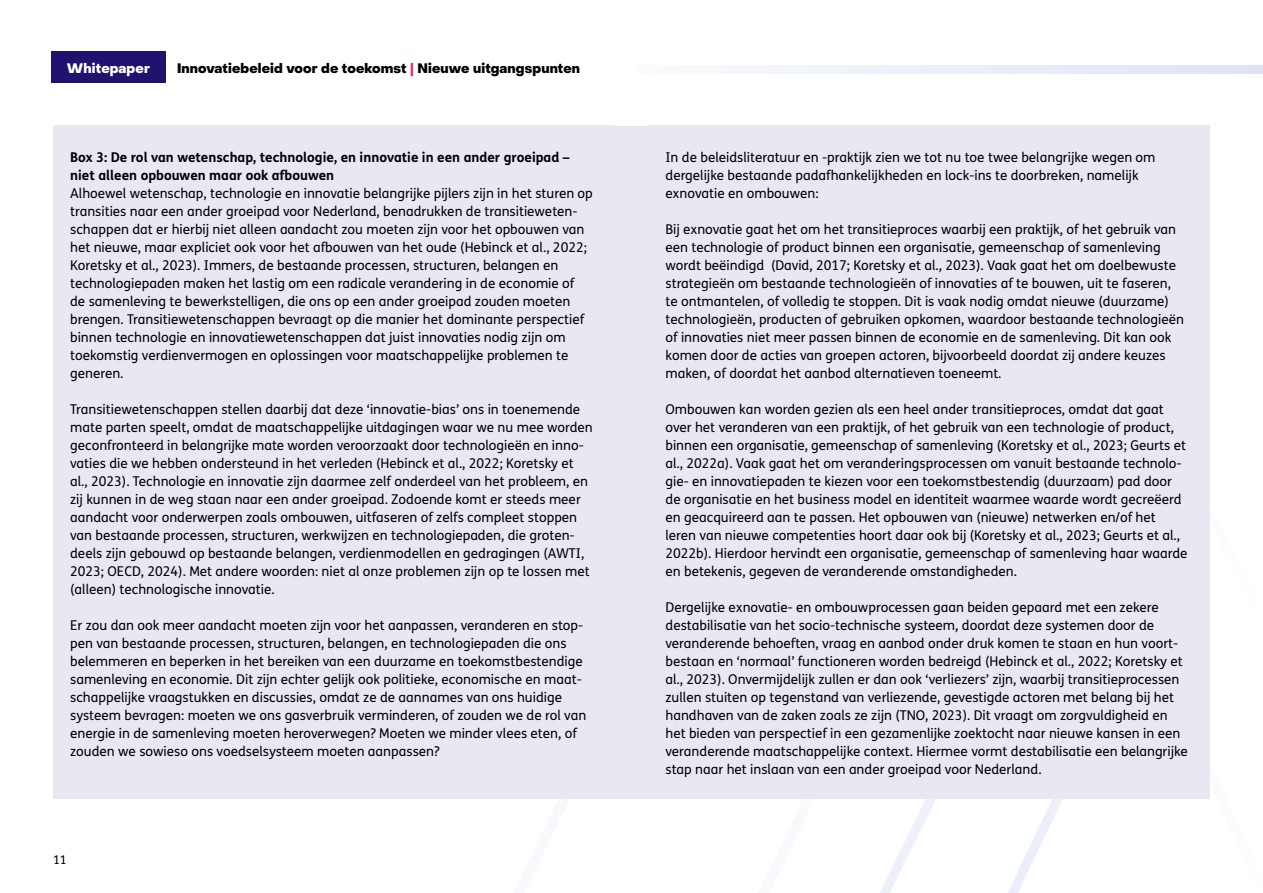
<style>
.page{position:relative;width:1263px;height:893px;background:#fff}
.page>*{position:absolute;margin:0;border:0;box-sizing:border-box;transform-origin:0 0}
.P_Kadertekst{font:13.5px/18px "FS Me Pro";color:#000}
.H2_Kaderkop{font:700 13.5px/18px "FS Me Pro";color:#000}
.TAG{font:800 13.5px "PP Object Sans";letter-spacing:.01em;color:#000}
.t1{font:800 13.5px "PP Object Sans";letter-spacing:.01em;color:#fff}
.t2{font:12px "FS Me Pro";color:#000}
.s1{color:#ee2368}
</style>
<div class="page">
<svg style="left:747px;top:66px;width:516px;height:8px"></svg>
<svg style="left:880px;top:799px;width:56px;height:94px"></svg>
<svg style="left:1008px;top:799px;width:55px;height:94px"></svg>
<div style="left:51px;top:51px;width:115px;height:31px;background:#1f1370"></div>
<div style="left:53px;top:126px;width:1157px;height:673px;background:#e9e7f1"></div>
<div style="left:648px;top:125px;width:562px;height:98px;background:#e9e7f1"></div>
<p class="t1" style="left:67px;top:60px;width:84px">Whitepaper</p>
<p class="TAG" style="left:177px;top:60px;width:405px">Innovatiebeleid voor de toekomst <span class="s1">|</span> Nieuwe uitgangspunten</p>
<h2 class="H2_Kaderkop" style="left:70px;top:148px;width:501px">Box 3: De rol van wetenschap, technologie, en innovatie in een ander groeipad – niet alleen opbouwen maar ook afbouwen</h2>
<p class="P_Kadertekst" style="left:70px;top:184px;width:524px">Alhoewel wetenschap, technologie en innovatie belangrijke pijlers zijn in het sturen op transities naar een ander groeipad voor Nederland, benadrukken de transitieweten&shy;schappen dat er hierbij niet alleen aandacht zou moeten zijn voor het opbouwen van het nieuwe, maar expliciet ook voor het afbouwen van het oude (Hebinck et al., 2022; Koretsky et al., 2023). Immers, de bestaande processen, structuren, belangen en technologiepaden maken het lastig om een radicale verandering in de economie of de samenleving te bewerkstelligen, die ons op een ander groeipad zouden moeten brengen. Transitiewetenschappen bevraagt op die manier het dominante perspectief binnen technologie en innovatiewetenschappen dat juist innovaties nodig zijn om toekomstig verdienvermogen en oplossingen voor maatschappelijke problemen te generen.</p>
<p class="P_Kadertekst" style="left:70px;top:400px;width:524px">Transitiewetenschappen stellen daarbij dat deze ‘innovatie-bias’ ons in toenemende mate parten speelt, omdat de maatschappelijke uitdagingen waar we nu mee worden geconfronteerd in belangrijke mate worden veroorzaakt door technologieën en inno&shy;vaties die we hebben ondersteund in het verleden (Hebinck et al., 2022; Koretsky et al., 2023). Technologie en innovatie zijn daarmee zelf onderdeel van het probleem, en zij kunnen in de weg staan naar een ander groeipad. Zodoende komt er steeds meer aandacht voor onderwerpen zoals ombouwen, uitfaseren of zelfs compleet stoppen van bestaande processen, structuren, werkwijzen en technologiepaden, die groten&shy;deels zijn gebouwd op bestaande belangen, verdienmodellen en gedragingen (AWTI, 2023; OECD, 2024). Met andere woorden: niet al onze problemen zijn op te lossen met (alleen) technologische innovatie.</p>
<p class="P_Kadertekst" style="left:70px;top:616px;width:518px">Er zou dan ook meer aandacht moeten zijn voor het aanpassen, veranderen en stop&shy;pen van bestaande processen, structuren, belangen, en technologiepaden die ons belemmeren en beperken in het bereiken van een duurzame en toekomstbestendige samenleving en economie. Dit zijn echter gelijk ook politieke, economische en maat&shy;schappelijke vraagstukken en discussies, omdat ze de aannames van ons huidige systeem bevragen: moeten we ons gasverbruik verminderen, of zouden we de rol van energie in de samenleving moeten heroverwegen? Moeten we minder vlees eten, of zouden we sowieso ons voedselsysteem moeten aanpassen?</p>
<p class="t2" style="left:53px;top:852px;width:15px">11</p>
<p class="P_Kadertekst" style="left:665px;top:148px;width:492px">In de beleidsliteratuur en -praktijk zien we tot nu toe twee belangrijke wegen om dergelijke bestaande padafhankelijkheden en lock-ins te doorbreken, namelijk exnovatie en ombouwen:</p>
<p class="P_Kadertekst" style="left:665px;top:220px;width:520px">Bij exnovatie gaat het om het transitieproces waarbij een praktijk, of het gebruik van een technologie of product binnen een organisatie, gemeenschap of samenleving wordt beëindigd (David, 2017; Koretsky et al., 2023). Vaak gaat het om doelbewuste strategieën om bestaande technologieën of innovaties af te bouwen, uit te faseren, te ontmantelen, of volledig te stoppen. Dit is vaak nodig omdat nieuwe (duurzame) technologieën, producten of gebruiken opkomen, waardoor bestaande technologieën of innovaties niet meer passen binnen de economie en de samenleving. Dit kan ook komen door de acties van groepen actoren, bijvoorbeeld doordat zij andere keuzes maken, of doordat het aanbod alternatieven toeneemt.</p>
<p class="P_Kadertekst" style="left:665px;top:400px;width:523px">Ombouwen kan worden gezien als een heel ander transitieproces, omdat dat gaat over het veranderen van een praktijk, of het gebruik van een technologie of product, binnen een organisatie, gemeenschap of samenleving (Koretsky et al., 2023; Geurts et al., 2022a). Vaak gaat het om veranderingsprocessen om vanuit bestaande technolo&shy;gie- en innovatiepaden te kiezen voor een toekomstbestendig (duurzaam) pad door de organisatie en het business model en identiteit waarmee waarde wordt gecreëerd en geacquireerd aan te passen. Het opbouwen van (nieuwe) netwerken en/of het leren van nieuwe competenties hoort daar ook bij (Koretsky et al., 2023; Geurts et al., 2022b). Hierdoor hervindt een organisatie, gemeenschap of samenleving haar waarde en betekenis, gegeven de veranderende omstandigheden.</p>
<p class="P_Kadertekst" style="left:665px;top:598px;width:524px">Dergelijke exnovatie- en ombouwprocessen gaan beiden gepaard met een zekere destabilisatie van het socio-technische systeem, doordat deze systemen door de veranderende behoeften, vraag en aanbod onder druk komen te staan en hun voort&shy;bestaan en ‘normaal’ functioneren worden bedreigd (Hebinck et al., 2022; Koretsky et al., 2023). Onvermijdelijk zullen er dan ook ‘verliezers’ zijn, waarbij transitieprocessen zullen stuiten op tegenstand van verliezende, gevestigde actoren met belang bij het handhaven van de zaken zoals ze zijn (TNO, 2023). Dit vraagt om zorgvuldigheid en het bieden van perspectief in een gezamenlijke zoektocht naar nieuwe kansen in een veranderende maatschappelijke context. Hiermee vormt destabilisatie een belangrijke stap naar het inslaan van een ander groeipad voor Nederland.</p>
</div>
